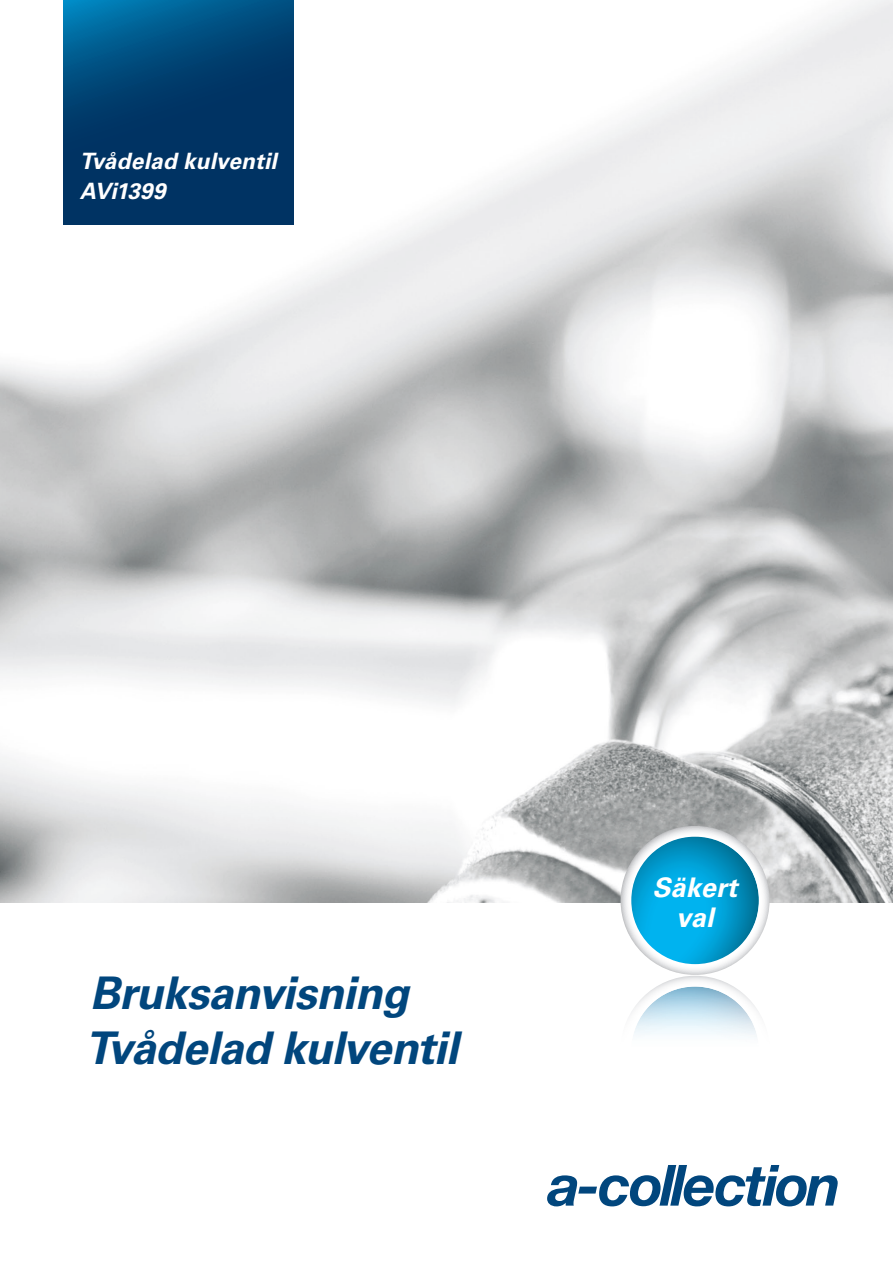
<style>
.page{position:relative;width:893px;height:1263px;background:#fff}
.page>*{position:absolute;margin:0;border:0;box-sizing:border-box;transform-origin:0 0}
.t1{font:italic 700 45px/55.5px "Univers";letter-spacing:-.02em;color:#01467d}
.t2{font:italic 700 27px/30px "Univers";letter-spacing:.01em;color:#fff;text-align:center}
.t3{font:italic 700 22.5px/30px "Univers";letter-spacing:.005em;color:#fff}
</style>
<div class="page">
<img style="left:0;top:0;width:893px;height:902px">
<svg style="left:64px;top:0;width:229px;height:225px;background:#003f70"></svg>
<svg style="left:547px;top:1165px;width:291px;height:41px"></svg>
<img style="left:631px;top:976px;width:127px;height:61px">
<svg style="left:621px;top:826px;width:148px;height:149px"></svg>
<p class="t3" style="left:80px;top:146px;width:199px">Tvådelad kulventil<br>AVi1399</p>
<p class="t1" style="left:85px;top:965px;width:375px">Bruksanvisning<br>Tvådelad kulventil</p>
<p class="t2" style="left:652px;top:872px;width:87px">Säkert val</p>
</div>
